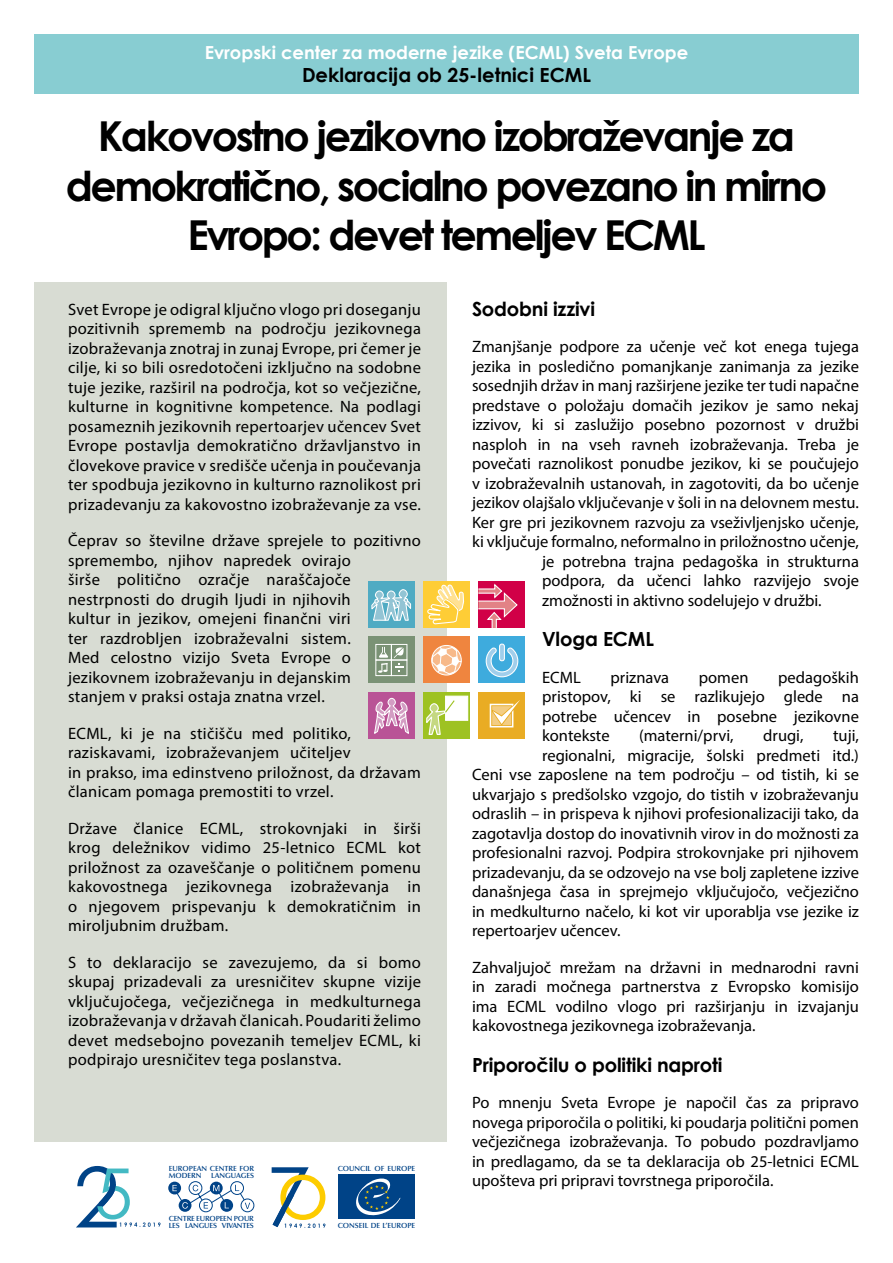
<style>
.page{position:relative;width:893px;height:1263px;background:#fff}
.page>*{position:absolute;margin:0;border:0;box-sizing:border-box;transform-origin:0 0}
.t1{font:700 41.25px/49.5px "Century Gothic";letter-spacing:-.06em;color:#000;text-align:center}
.t2{font:700 19.5px "Century Gothic";letter-spacing:-.01em;color:#000}
.t3{font:700 18px "Century Gothic";color:#fff}
.t4{font:16.5px/19.5px "Myriad Pro";color:#000;text-align:justify}
.t5{font:16.5px/19.5px "Myriad Pro";letter-spacing:.02em;color:#000}
.t6{font:600 7.5px/6.9px "Optima LT Std";letter-spacing:-.005em;color:#004387}
.t7{font:600 7.5px/6.9px "Optima LT Std";letter-spacing:-.025em;color:#004387}
</style>
<div class="page">
<div style="left:34px;top:283px;width:412px;height:859px;background:#d8dcd3"></div>
<div style="left:34px;top:34px;width:825px;height:60px;background:#88cdd2"></div>
<div style="left:368px;top:581px;width:47px;height:47px;background:#50abc3"></div>
<svg style="left:371px;top:589px;width:41px;height:32px"></svg>
<div style="left:423px;top:581px;width:47px;height:47px;background:#fecd36"></div>
<div style="left:478px;top:581px;width:47px;height:47px;background:#d10047"></div>
<svg style="left:478px;top:583px;width:40px;height:45px"></svg>
<div style="left:478px;top:636px;width:47px;height:47px;background:#3eabdd"></div>
<svg style="left:485px;top:643px;width:34px;height:35px"></svg>
<div style="left:368px;top:636px;width:47px;height:47px;background:#7a9275"></div>
<div style="left:375px;top:644px;width:17px;height:16px;border:1px solid #fff"></div>
<div style="left:391px;top:644px;width:16px;height:16px;border:1px solid #fff"></div>
<div style="left:375px;top:660px;width:17px;height:16px;border:1px solid #fff"></div>
<div style="left:391px;top:660px;width:16px;height:16px;border:1px solid #fff"></div>
<svg style="left:394px;top:647px;width:10px;height:25px"></svg>
<svg style="left:378px;top:647px;width:10px;height:26px"></svg>
<div style="left:423px;top:636px;width:47px;height:47px;background:#ef853f"></div>
<div style="left:368px;top:692px;width:47px;height:46px;background:#b95396"></div>
<svg style="left:374px;top:697px;width:35px;height:37px"></svg>
<div style="left:423px;top:692px;width:47px;height:46px;background:linear-gradient(to bottom,#9ec222,#9ec222)"></div>
<div style="left:445px;top:696px;width:23px;height:25px;background:#fff"></div>
<svg style="left:426px;top:439px;width:39px;height:315px"></svg>
<div style="left:478px;top:692px;width:47px;height:46px;background:#e9ac24"></div>
<svg style="left:490px;top:700px;width:30px;height:27px"></svg>
<div style="left:189px;top:1181px;width:13px;height:14px;border:1px solid #004489;border-radius:50%"></div>
<div style="left:199px;top:1199px;width:14px;height:13px;border:1px solid #004489;border-radius:50%"></div>
<div style="left:230px;top:1181px;width:14px;height:14px;border:1px solid #004489;border-radius:50%"></div>
<div style="left:241px;top:1199px;width:13px;height:13px;border:1px solid #004489;border-radius:50%"></div>
<svg style="left:220px;top:1199px;width:13px;height:13px"></svg>
<svg style="left:210px;top:1181px;width:13px;height:13px"></svg>
<svg style="left:179px;top:1199px;width:12px;height:13px"></svg>
<svg style="left:168px;top:1181px;width:13px;height:13px"></svg>
<svg style="left:172px;top:1185px;width:78px;height:24px"></svg>
<div style="left:339px;top:1174px;width:76px;height:45px;background:#004387"></div>
<svg style="left:356px;top:1178px;width:45px;height:37px"></svg>
<svg style="left:76px;top:1166px;width:85px;height:61px"></svg>
<svg style="left:272px;top:1167px;width:53px;height:61px"></svg>
<p class="t3" style="left:205px;top:39px;width:485px">Evropski center za moderne jezike (ECML) Sveta Evrope</p>
<p class="t2" style="left:302px;top:60px;width:290px">Deklaracija ob 25-letnici ECML</p>
<h1 class="t1" style="left:66px;top:109px;width:763px">Kakovostno jezikovno izobraževanje za demokratično, socialno povezano in mirno<br>Evropo: devet temeljev ECML</h1>
<p class="t4" style="left:68px;top:299px;width:354px">Svet Evrope je odigral ključno vlogo pri doseganju pozitivnih sprememb na področju jezikovnega izobraževanja znotraj in zunaj Evrope, pri čemer je cilje, ki so bili osredotočeni izključno na sodobne tuje jezike, razširil na področja, kot so večjezične, kulturne in kognitivne kompetence. Na podlagi posameznih jezikovnih repertoarjev učencev Svet Evrope postavlja demokratično državljanstvo in človekove pravice v središče učenja in poučevanja ter spodbuja jezikovno in kulturno raznolikost pri prizadevanju za kakovostno izobraževanje za vse.</p>
<p class="t5" style="left:68px;top:531px;width:354px">Čeprav so številne države sprejele to pozitivno spremembo, njihov napredek ovirajo<br>širše politično ozračje naraščajoče nestrpnosti do drugih ljudi in njihovih<br>kultur in jezikov, omejeni finančni viri<br>ter razdrobljen izobraževalni sistem.<br>Med celostno vizijo Sveta Evrope o jezikovnem izobraževanju in dejanskim<br>stanjem v praksi ostaja znatna vrzel.</p>
<p class="t5" style="left:68px;top:723px;width:354px">ECML, ki je na stičišču med politiko, raziskavami, izobraževanjem učiteljev<br>in prakso, ima edinstveno priložnost, da državam članicam pomaga premostiti to vrzel.</p>
<p class="t4" style="left:68px;top:818px;width:354px">Države članice ECML, strokovnjaki in širši krog deležnikov vidimo 25-letnico ECML kot priložnost za ozaveščanje o političnem pomenu kakovostnega jezikovnega izobraževanja in o njegovem prispevanju k demokratičnim in miroljubnim družbam.</p>
<p class="t4" style="left:68px;top:952px;width:354px">S to deklaracijo se zavezujemo, da si bomo skupaj prizadevali za uresničitev skupne vizije vključujočega, večjezičnega in medkulturnega izobraževanja v državah članicah. Poudariti želimo devet medsebojno povezanih temeljev ECML, ki podpirajo uresničitev tega poslanstva.</p>
<p class="t6" style="left:338px;top:1165px;width:79px">COUNCIL OF EUROPE</p>
<p class="t6" style="left:169px;top:1165px;width:87px">EUROPEAN CENTRE FOR<br>MODERN</p>
<p class="t6" style="left:211px;top:1172px;width:45px">LANGUAGES</p>
<p class="t7" style="left:169px;top:1215px;width:87px">CENTRE EUROPEEN POUR<br>LES LANGUES VIVANTES</p>
<p class="t6" style="left:338px;top:1221px;width:79px">CONSEIL DE L’EUROPE</p>
<p class="t2" style="left:472px;top:294px;width:125px">Sodobni izzivi</p>
<p class="t4" style="left:472px;top:337px;width:388px">Zmanjšanje podpore za učenje več kot enega tujega</p>
<p class="t4" style="left:472px;top:356px;width:388px">jezika in posledično pomanjkanje zanimanja za jezike</p>
<p class="t4" style="left:472px;top:376px;width:388px">sosednjih držav in manj razširjene jezike ter tudi napačne</p>
<p class="t4" style="left:472px;top:395px;width:388px">predstave o položaju domačih jezikov je samo nekaj</p>
<p class="t4" style="left:472px;top:415px;width:388px">izzivov, ki si zaslužijo posebno pozornost v družbi</p>
<p class="t4" style="left:472px;top:434px;width:388px">nasploh in na vseh ravneh izobraževanja. Treba je</p>
<p class="t4" style="left:472px;top:454px;width:388px">povečati raznolikost ponudbe jezikov, ki se poučujejo</p>
<p class="t4" style="left:472px;top:473px;width:388px">v izobraževalnih ustanovah, in zagotoviti, da bo učenje</p>
<p class="t4" style="left:472px;top:493px;width:388px">jezikov olajšalo vključevanje v šoli in na delovnem mestu.</p>
<p class="t4" style="left:472px;top:512px;width:388px">Ker gre pri jezikovnem razvoju za vseživljenjsko učenje,</p>
<p class="t4" style="left:472px;top:532px;width:388px">ki vključuje formalno, neformalno in priložnostno učenje,</p>
<p class="t4" style="left:542px;top:551px;width:318px">je potrebna trajna pedagoška in strukturna</p>
<p class="t4" style="left:542px;top:571px;width:318px">podpora, da učenci lahko razvijejo svoje</p>
<p class="t4" style="left:542px;top:590px;width:281px">zmožnosti in aktivno sodelujejo v družbi.</p>
<p class="t2" style="left:542px;top:624px;width:113px">Vloga ECML</p>
<p class="t4" style="left:542px;top:667px;width:40px">ECML</p>
<p class="t4" style="left:611px;top:667px;width:60px">priznava</p>
<p class="t4" style="left:699px;top:667px;width:51px">pomen</p>
<p class="t4" style="left:542px;top:667px;width:318px;text-indent:236px">pedagoških pristopov, ki se razlikujejo glede na potrebe učencev in posebne jezikovne kontekste</p>
<p class="t4" style="left:639px;top:726px;width:96px">(materni/prvi,</p>
<p class="t4" style="left:763px;top:726px;width:42px">drugi,</p>
<p class="t4" style="left:833px;top:726px;width:27px">tuji,</p>
<p class="t4" style="left:542px;top:745px;width:318px">regionalni, migracije, šolski predmeti itd.)</p>
<p class="t4" style="left:472px;top:765px;width:388px">Ceni vse zaposlene na tem področju – od tistih, ki se</p>
<p class="t4" style="left:472px;top:784px;width:388px">ukvarjajo s predšolsko vzgojo, do tistih v izobraževanju</p>
<p class="t4" style="left:472px;top:804px;width:388px">odraslih – in prispeva k njihovi profesionalizaciji tako, da</p>
<p class="t4" style="left:472px;top:823px;width:388px">zagotavlja dostop do inovativnih virov in do možnosti za</p>
<p class="t4" style="left:472px;top:843px;width:388px">profesionalni razvoj. Podpira strokovnjake pri njihovem</p>
<p class="t4" style="left:472px;top:862px;width:388px">prizadevanju, da se odzovejo na vse bolj zapletene izzive</p>
<p class="t4" style="left:472px;top:882px;width:388px">današnjega časa in sprejmejo vključujočo, večjezično</p>
<p class="t4" style="left:472px;top:901px;width:388px">in medkulturno načelo, ki kot vir uporablja vse jezike iz</p>
<p class="t4" style="left:472px;top:921px;width:150px">repertoarjev učencev.</p>
<p class="t4" style="left:472px;top:957px;width:388px">Zahvaljujoč mrežam na državni in mednarodni ravni in zaradi močnega partnerstva z Evropsko komisijo ima ECML vodilno vlogo pri razširjanju in izvajanju kakovostnega jezikovnega izobraževanja.</p>
<p class="t2" style="left:472px;top:1050px;width:252px">Priporočilu o politiki naproti</p>
<p class="t4" style="left:472px;top:1093px;width:388px">Po mnenju Sveta Evrope je napočil čas za pripravo novega priporočila o politiki, ki poudarja politični pomen večjezičnega izobraževanja. To pobudo pozdravljamo in predlagamo, da se ta deklaracija ob 25-letnici ECML upošteva pri pripravi tovrstnega priporočila.</p>
</div>
